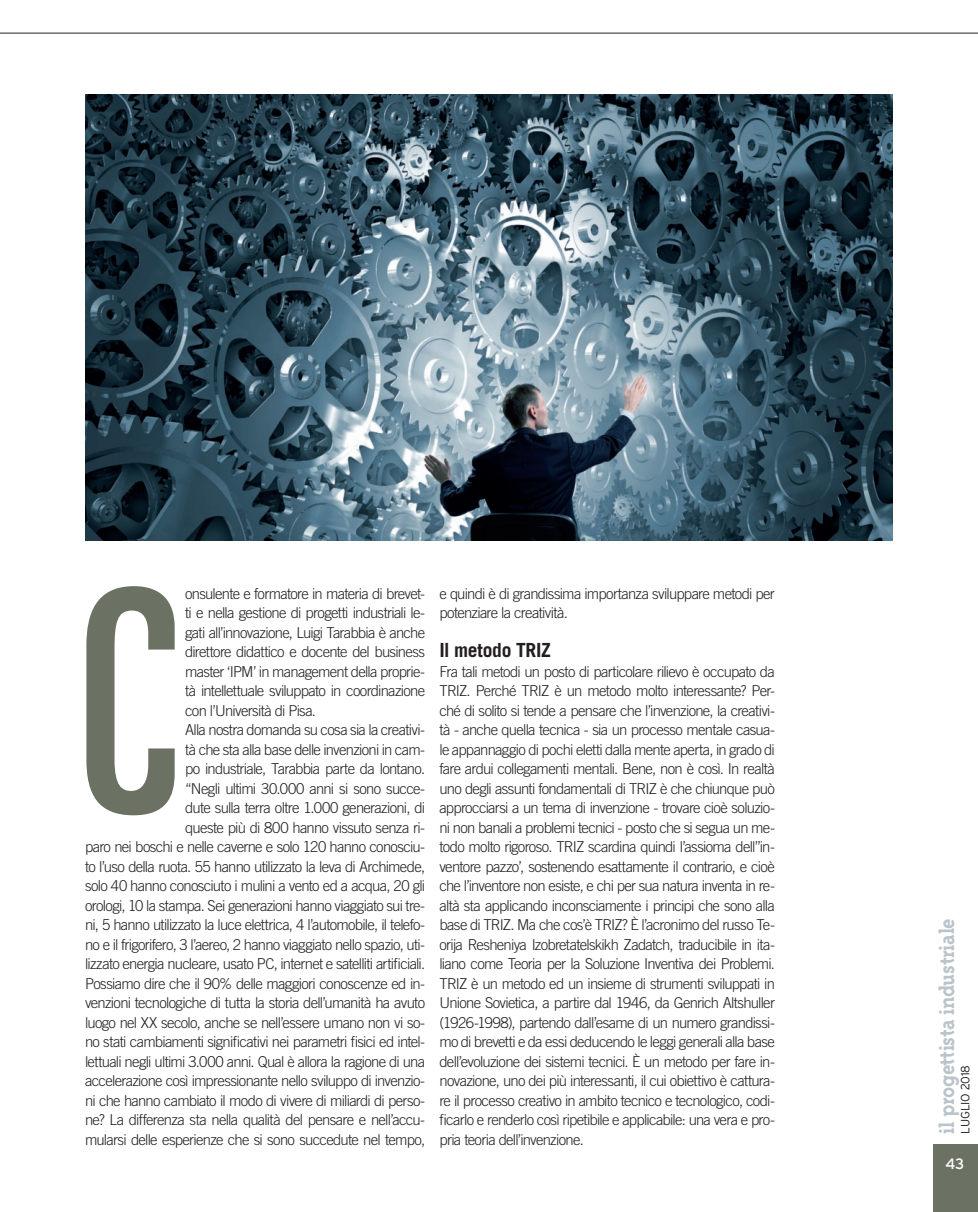
<style>
.page{position:relative;width:978px;height:1212px;background:#fff}
.page>*{position:absolute;margin:0;border:0;box-sizing:border-box;transform-origin:0 0}
.t1{font:ultra-condensed 312.15px "Univers LT Std";color:#6c7263;scale:.9 1}
.t2{font:700 22.5px "Triplex Serif";letter-spacing:-.02em;color:#bbc3cb}
.t3{font:700 19.5px "Trade Gothic LT Std";letter-spacing:-.02em;color:#231f20}
.t4{font:300 15px/19.5px "Trade Gothic LT Std";letter-spacing:-.045em;color:#231f20}
.t5{font:15px "Interstate";color:#fff}
.t6{font:300 12px "Interstate";letter-spacing:-.01em;color:#231f20}
</style>
<div class="page">
<div style="left:933px;top:1144px;width:45px;height:68px;background:#6c7263"></div>
<hr style="left:0;top:33px;width:978px;height:1px;background:#231f20">
<img style="left:85px;top:94px;width:808px;height:446px">
<h1 class="t1" style="left:79px;top:525px;width:111px">C</h1>
<p class="t4" style="left:185px;top:584px;width:242px">onsulente e formatore in materia di brevet-</p>
<p class="t4" style="left:185px;top:603px;width:242px">ti e nella gestione di progetti industriali le-</p>
<p class="t4" style="left:185px;top:623px;width:242px">gati all’innovazione, Luigi Tarabbia è anche</p>
<p class="t4" style="left:185px;top:642px;width:242px">direttore didattico e docente del business</p>
<p class="t4" style="left:185px;top:662px;width:242px">master ‘IPM’ in management della proprie-</p>
<p class="t4" style="left:185px;top:681px;width:242px">tà intellettuale sviluppato in coordinazione</p>
<p class="t4" style="left:185px;top:701px;width:132px">con l’Università di Pisa.</p>
<p class="t4" style="left:185px;top:720px;width:242px">Alla nostra domanda su cosa sia la creativi-</p>
<p class="t4" style="left:185px;top:740px;width:242px">tà che sta alla base delle invenzioni in cam-</p>
<p class="t4" style="left:185px;top:759px;width:242px">po industriale, Tarabbia parte da lontano.</p>
<p class="t4" style="left:185px;top:779px;width:242px">“Negli ultimi 30.000 anni si sono succe-</p>
<p class="t4" style="left:185px;top:798px;width:242px">dute sulla terra oltre 1.000 generazioni, di</p>
<p class="t4" style="left:185px;top:818px;width:242px">queste più di 800 hanno vissuto senza ri-</p>
<p class="t4" style="left:85px;top:837px;width:342px">paro nei boschi e nelle caverne e solo 120 hanno conosciu-</p>
<p class="t4" style="left:85px;top:857px;width:342px">to l’uso della ruota. 55 hanno utilizzato la leva di Archimede,</p>
<p class="t4" style="left:85px;top:876px;width:342px">solo 40 hanno conosciuto i mulini a vento ed a acqua, 20 gli</p>
<p class="t4" style="left:85px;top:896px;width:342px">orologi, 10 la stampa. Sei generazioni hanno viaggiato sui tre-</p>
<p class="t4" style="left:85px;top:915px;width:342px">ni, 5 hanno utilizzato la luce elettrica, 4 l’automobile, il telefo-</p>
<p class="t4" style="left:85px;top:935px;width:342px">no e il frigorifero, 3 l’aereo, 2 hanno viaggiato nello spazio, uti-</p>
<p class="t4" style="left:85px;top:954px;width:342px">lizzato energia nucleare, usato PC, internet e satelliti artificiali.</p>
<p class="t4" style="left:85px;top:974px;width:342px">Possiamo dire che il 90% delle maggiori conoscenze ed in-</p>
<p class="t4" style="left:85px;top:993px;width:342px">venzioni tecnologiche di tutta la storia dell’umanità ha avuto</p>
<p class="t4" style="left:85px;top:1013px;width:342px">luogo nel XX secolo, anche se nell’essere umano non vi so-</p>
<p class="t4" style="left:85px;top:1032px;width:342px">no stati cambiamenti significativi nei parametri fisici ed intel-</p>
<p class="t4" style="left:85px;top:1052px;width:342px">lettuali negli ultimi 3.000 anni. Qual è allora la ragione di una</p>
<p class="t4" style="left:85px;top:1071px;width:342px">accelerazione così impressionante nello sviluppo di invenzio-</p>
<p class="t4" style="left:85px;top:1091px;width:342px">ni che hanno cambiato il modo di vivere di miliardi di perso-</p>
<p class="t4" style="left:85px;top:1110px;width:342px">ne? La differenza sta nella qualità del pensare e nell’accu-</p>
<p class="t4" style="left:85px;top:1130px;width:342px">mularsi delle esperienze che si sono succedute nel tempo,</p>
<p class="t4" style="left:439px;top:584px;width:337px">e quindi è di grandissima importanza sviluppare metodi per potenziare la creatività.</p>
<h3 class="t3" style="left:439px;top:638px;width:113px">Il metodo TRIZ</h3>
<p class="t4" style="left:439px;top:662px;width:337px;text-align:justify">Fra tali metodi un posto di particolare rilievo è occupato da TRIZ. Perché TRIZ è un metodo molto interessante? Per&shy;ché di solito si tende a pensare che l’invenzione, la creativi&shy;tà - anche quella tecnica - sia un processo mentale casua&shy;le appannaggio di pochi eletti dalla mente aperta, in grado di fare ardui collegamenti mentali. Bene, non è così. In realtà uno degli assunti fondamentali di TRIZ è che chiunque può approcciarsi a un tema di invenzione - trovare cioè soluzio&shy;ni non banali a problemi tecnici - posto che si segua un me&shy;todo molto rigoroso. TRIZ scardina quindi l’assioma dell’’in&shy;ventore pazzo’, sostenendo esattamente il contrario, e cioè che l’inventore non esiste, e chi per sua natura inventa in re&shy;altà sta applicando inconsciamente i principi che sono alla base di TRIZ. Ma che cos’è TRIZ? È l’acronimo del russo Te&shy;orija Resheniya Izobretatelskikh Zadatch, traducibile in ita&shy;liano come Teoria per la Soluzione Inventiva dei Problemi.<br>TRIZ è un metodo ed un insieme di strumenti sviluppati in Unione Sovietica, a partire dal 1946, da Genrich Altshuller (1926-1998), partendo dall’esame di un numero grandissi&shy;mo di brevetti e da essi deducendo le leggi generali alla base dell’evoluzione dei sistemi tecnici. È un metodo per fare in&shy;novazione, uno dei più interessanti, il cui obiettivo è cattura&shy;re il processo creativo in ambito tecnico e tecnologico, codi&shy;ficarlo e renderlo così ripetibile e applicabile: una vera e pro&shy;pria teoria dell’invenzione.</p>
<h2 class="t2" style="left:935px;top:1134px;width:217px;rotate:-90deg">il progettista industriale</h2>
<p class="t6" style="left:959px;top:1134px;width:70px;rotate:-90deg">LUGLIO 2018</p>
<p class="t5" style="left:945px;top:1155px;width:21px">43</p>
</div>
